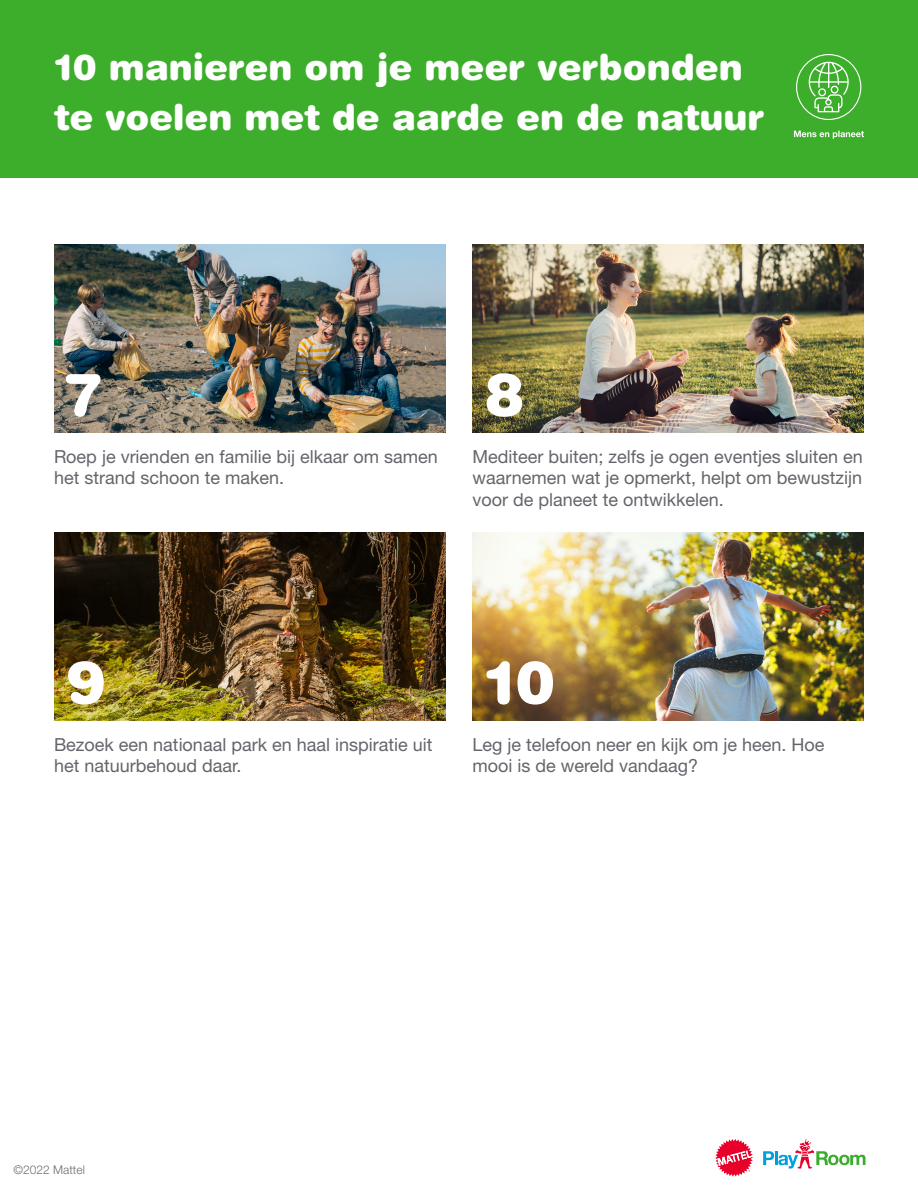
<style>
.page{position:relative;width:918px;height:1188px;background:#fff}
.page>*{position:absolute;margin:0;border:0;box-sizing:border-box;transform-origin:0 0}
.t1{font:900 60px "Helvetica Rounded LT Std";color:#fff}
.t2{font:900 36px/49.5px "Helvetica Rounded LT Std";color:#fff}
.t3{font:18px/21.6px "Helvetica Neue LT Std";color:#63656b}
.t4{font:300 12px "Helvetica Neue LT Std";color:#6d6e71}
</style>
<div class="page">
<div style="left:0;top:0;width:918px;height:177px;background:#3dae2b"></div>
<img style="left:54px;top:244px;width:392px;height:188px">
<img style="left:54px;top:532px;width:392px;height:188px">
<img style="left:472px;top:244px;width:392px;height:188px">
<img style="left:472px;top:532px;width:392px;height:188px">
<svg style="left:763px;top:1139px;width:102px;height:30px"></svg>
<svg style="left:715px;top:1139px;width:38px;height:38px"></svg>
<svg style="left:794px;top:131px;width:70px;height:8px"></svg>
<svg style="left:796px;top:54px;width:65px;height:66px"></svg>
<h2 class="t2" style="left:54px;top:42px;width:712px">10 manieren om je meer verbonden te voelen met de aarde en de natuur</h2>
<h1 class="t1" style="left:66px;top:356px;width:37px">7</h1>
<h1 class="t1" style="left:484px;top:356px;width:42px">8</h1>
<p class="t3" style="left:54px;top:445px;width:385px">Roep je vrienden en familie bij elkaar om samen het strand schoon te maken.</p>
<p class="t3" style="left:472px;top:445px;width:392px;text-align:justify">Mediteer buiten; zelfs je ogen eventjes sluiten en waarnemen wat je opmerkt, helpt om bewustzijn voor de planeet te ontwikkelen.</p>
<h1 class="t1" style="left:66px;top:644px;width:42px">9</h1>
<h1 class="t1" style="left:484px;top:644px;width:72px">10</h1>
<p class="t3" style="left:54px;top:733px;width:380px">Bezoek een nationaal park en haal inspiratie uit het natuurbehoud daar.</p>
<p class="t3" style="left:472px;top:733px;width:354px">Leg je telefoon neer en kijk om je heen. Hoe mooi is de wereld vandaag?</p>
<p class="t4" style="left:14px;top:1163px;width:73px">©2022 Mattel</p>
</div>
